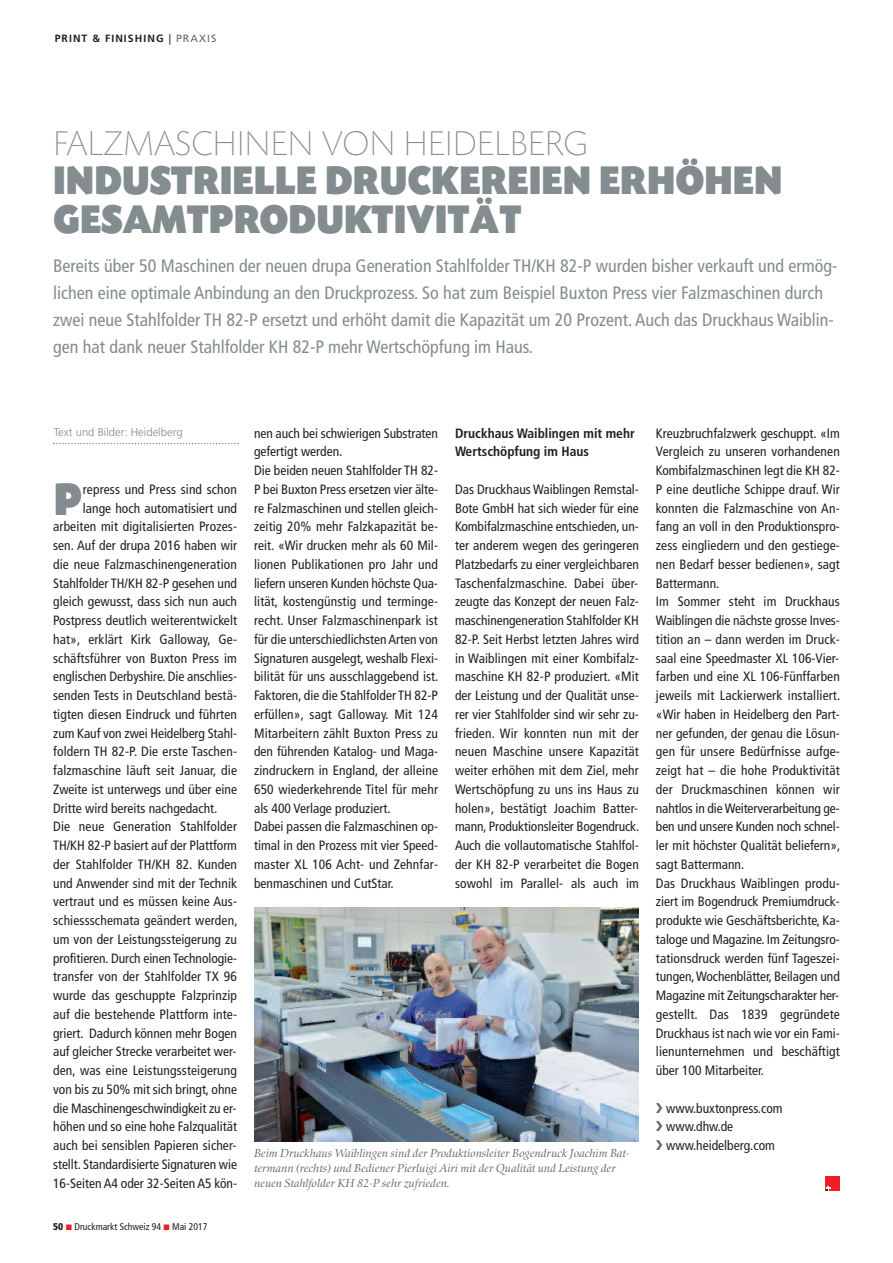
<style>
.page{position:relative;width:893px;height:1263px;background:#fff}
.page>*{position:absolute;margin:0;border:0;box-sizing:border-box;transform-origin:0 0}
.t1{font:48px "Today SB Ultra";color:#838c8e;scale:.9 1}
.t2{font:42px/39px "Today SB Ultra";color:#838c8e;scale:.9 1}
.t3{font:300 expanded 36px "Today SB";letter-spacing:-.005em;color:#838c8e}
.t4{font:condensed 18px/27px "Frutiger LT Std";color:#838c8e}
.t5{font:condensed 13.5px/18.8px "Frutiger LT Std";letter-spacing:.005em;color:#231f20}
.t6{font:700 condensed 13.5px/18.8px "Frutiger LT Std";color:#231f20}
.t7{font:italic 12px/15px "Zapf Renais SB";color:#60696a}
.t8{font:300 11.25px "Frutiger LT Std";color:#838c8e}
.t9{font:700 10.5px "Frutiger LT Std";letter-spacing:.1em;color:#231f20}
.t10{font:condensed 9.75px "Frutiger LT Std";color:#231f20}
.s1{font-weight:400}
.s2{font-weight:400;color:#60696a}
.s3{font-weight:900}
</style>
<div class="page">
<svg style="left:53px;top:443px;width:186px;height:1px"></svg>
<img style="left:254px;top:908px;width:384px;height:233px">
<div style="left:826px;top:1177px;width:14px;height:14px;background:#ee1e24"></div>
<svg style="left:826px;top:1186px;width:4px;height:5px"></svg>
<p class="t9" style="left:55px;top:34px;width:163px">PRINT &amp; FINISHING <span class="s1">|</span> <span class="s2">PRAXIS</span></p>
<h3 class="t3" style="left:53px;top:122px;width:537px">FALZMASCHINEN VON HEIDELBERG</h3>
<h2 class="t2" style="left:53px;top:160px;width:812px">INDUSTRIELLE DRUCKEREIEN ERHÖHEN<br>GESAMTPRODUKTIVITÄT</h2>
<p class="t4" style="left:53px;top:254px;width:786px">Bereits über 50 Maschinen der neuen drupa Generation Stahlfolder TH/KH 82-P wurden bisher verkauft und ermög&shy;lichen eine optimale Anbindung an den Druckprozess. So hat zum Beispiel Buxton Press vier Falzmaschinen durch zwei neue Stahlfolder TH 82-P ersetzt und erhöht damit die Kapazität um 20 Prozent. Auch das Druckhaus Waiblin&shy;gen hat dank neuer Stahlfolder KH 82-P mehr Wertschöpfung im Haus.</p>
<p class="t8" style="left:54px;top:427px;width:130px">Text und Bilder: Heidelberg</p>
<h1 class="t1" style="left:54px;top:471px;width:33px">P</h1>
<p class="t5" style="left:83px;top:481px;width:156px">repress und Press sind schon</p>
<p class="t5" style="left:83px;top:500px;width:156px">lange hoch automatisiert und</p>
<p class="t5" style="left:53px;top:518px;width:185px">arbeiten mit digitalisierten Prozes-</p>
<p class="t5" style="left:53px;top:537px;width:185px">sen. Auf der drupa 2016 haben wir</p>
<p class="t5" style="left:53px;top:556px;width:185px">die neue Falzmaschinengeneration</p>
<p class="t5" style="left:53px;top:575px;width:185px">Stahlfolder TH/KH 82-P gesehen und</p>
<p class="t5" style="left:53px;top:593px;width:185px">gleich gewusst, dass sich nun auch</p>
<p class="t5" style="left:53px;top:612px;width:185px">Postpress deutlich weiterentwickelt</p>
<p class="t5" style="left:53px;top:631px;width:185px">hat», erklärt Kirk Galloway, Ge-</p>
<p class="t5" style="left:53px;top:650px;width:185px">schäftsführer von Buxton Press im</p>
<p class="t5" style="left:53px;top:668px;width:185px">englischen Derbyshire. Die anschlies-</p>
<p class="t5" style="left:53px;top:687px;width:185px">senden Tests in Deutschland bestä-</p>
<p class="t5" style="left:53px;top:706px;width:185px">tigten diesen Eindruck und führten</p>
<p class="t5" style="left:53px;top:725px;width:185px">zum Kauf von zwei Heidelberg Stahl-</p>
<p class="t5" style="left:53px;top:743px;width:185px">foldern TH 82-P. Die erste Taschen-</p>
<p class="t5" style="left:53px;top:762px;width:185px">falzmaschine läuft seit Januar, die</p>
<p class="t5" style="left:53px;top:781px;width:185px">Zweite ist unterwegs und über eine</p>
<p class="t5" style="left:53px;top:800px;width:166px">Dritte wird bereits nachgedacht.</p>
<p class="t5" style="left:53px;top:818px;width:185px">Die neue Generation Stahlfolder</p>
<p class="t5" style="left:53px;top:837px;width:185px">TH/KH 82-P basiert auf der Plattform</p>
<p class="t5" style="left:53px;top:856px;width:185px">der Stahlfolder TH/KH 82. Kunden</p>
<p class="t5" style="left:53px;top:875px;width:185px">und Anwender sind mit der Technik</p>
<p class="t5" style="left:53px;top:893px;width:185px">vertraut und es müssen keine Aus-</p>
<p class="t5" style="left:53px;top:912px;width:186px">schiessschemata geändert werden,</p>
<p class="t5" style="left:53px;top:931px;width:185px">um von der Leistungssteigerung zu</p>
<p class="t5" style="left:53px;top:950px;width:185px">profitieren. Durch einen Technologie-</p>
<p class="t5" style="left:53px;top:968px;width:185px">transfer von der Stahlfolder TX 96</p>
<p class="t5" style="left:53px;top:987px;width:185px">wurde das geschuppte Falzprinzip</p>
<p class="t5" style="left:53px;top:1006px;width:185px">auf die bestehende Plattform inte-</p>
<p class="t5" style="left:53px;top:1025px;width:185px">griert. Dadurch können mehr Bogen</p>
<p class="t5" style="left:53px;top:1043px;width:185px">auf gleicher Strecke verarbeitet wer-</p>
<p class="t5" style="left:53px;top:1062px;width:185px">den, was eine Leistungssteigerung</p>
<p class="t5" style="left:53px;top:1081px;width:185px">von bis zu 50% mit sich bringt, ohne</p>
<p class="t5" style="left:53px;top:1100px;width:185px">die Maschinengeschwindigkeit zu er-</p>
<p class="t5" style="left:53px;top:1118px;width:185px">höhen und so eine hohe Falzqualität</p>
<p class="t5" style="left:53px;top:1137px;width:185px">auch bei sensiblen Papieren sicher-</p>
<p class="t5" style="left:53px;top:1156px;width:185px">stellt. Standardisierte Signaturen wie</p>
<p class="t5" style="left:53px;top:1175px;width:185px">16-Seiten A4 oder 32-Seiten A5 kön-</p>
<p class="t5" style="left:254px;top:424px;width:186px">nen auch bei schwierigen Substraten gefertigt werden.<br>Die beiden neuen Stahlfolder TH 82- P bei Buxton Press ersetzen vier älte&shy;re Falzmaschinen und stellen gleich&shy;zeitig 20% mehr Falzkapazität be&shy;reit. «Wir drucken mehr als 60 Mil&shy;lionen Publikationen pro Jahr und liefern unseren Kunden höchste Qua&shy;lität, kostengünstig und terminge&shy;recht. Unser Falzmaschinenpark ist für die unterschiedlichsten Arten von Signaturen ausgelegt, weshalb Flexi&shy;bilität für uns ausschlaggebend ist.<br>Faktoren, die die Stahlfolder TH 82-P erfüllen», sagt Galloway. Mit 124<br>Mitarbeitern zählt Buxton Press zu den führenden Katalog- und Maga&shy;zindruckern in England, der alleine 650 wiederkehrende Titel für mehr als 400 Verlage produziert.<br>Dabei passen die Falzmaschinen op&shy;timal in den Prozess mit vier Speed&shy;master XL 106 Acht- und Zehnfar&shy;benmaschinen und CutStar.</p>
<p class="t6" style="left:455px;top:424px;width:181px">Druckhaus Waiblingen mit mehr<br>Wertschöpfung im Haus</p>
<p class="t5" style="left:455px;top:481px;width:186px;text-align:justify">Das Druckhaus Waiblingen Remstal-Bote GmbH hat sich wieder für eine Kombifalzmaschine entschieden, un&shy;ter anderem wegen des geringeren Platzbedarfs zu einer vergleichbaren Taschenfalzmaschine. Dabei über&shy;zeugte das Konzept der neuen Falz&shy;maschinengeneration Stahlfolder KH 82-P. Seit Herbst letzten Jahres wird in Waiblingen mit einer Kombifalz&shy;maschine KH 82-P produziert. «Mit der Leistung und der Qualität unse&shy;rer vier Stahlfolder sind wir sehr zu&shy;frieden. Wir konnten nun mit der neuen Maschine unsere Kapazität weiter erhöhen mit dem Ziel, mehr Wertschöpfung zu uns ins Haus zu holen», bestätigt Joachim Batter&shy;mann, Produktionsleiter Bogendruck.<br>Auch die vollautomatische Stahlfol&shy;der KH 82-P verarbeitet die Bogen sowohl im Parallel- als auch im</p>
<p class="t7" style="left:254px;top:1145px;width:377px">Beim Druckhaus Waiblingen sind der Produktionsleiter Bogendruck Joachim Bat&shy;termann (rechts) und Bediener Pierluigi Airi mit der Qualität und Leistung der neuen Stahlfolder KH 82-P sehr zufrieden.</p>
<p class="t5" style="left:656px;top:424px;width:186px">Kreuzbruchfalzwerk geschuppt. «Im Vergleich zu unseren vorhandenen Kombifalzmaschinen legt die KH 82- P eine deutliche Schippe drauf. Wir konnten die Falzmaschine von An&shy;fang an voll in den Produktionspro&shy;zess eingliedern und den gestiege&shy;nen Bedarf besser bedienen», sagt Battermann.<br>Im Sommer steht im Druckhaus Waiblingen die nächste grosse Inves&shy;tition an – dann werden im Druck&shy;saal eine Speedmaster XL 106-Vier&shy;farben und eine XL 106-Fünffarben jeweils mit Lackierwerk installiert. «Wir haben in Heidelberg den Part&shy;ner gefunden, der genau die Lösun&shy;gen für unsere Bedürfnisse aufge&shy;zeigt hat – die hohe Produktivität der Druckmaschinen können wir nahtlos in dieWeiterverarbeitung ge&shy;ben und unsere Kunden noch schnel&shy;ler mit höchster Qualität beliefern», sagt Battermann.<br>Das Druckhaus Waiblingen produ&shy;ziert im Bogendruck Premiumdruck&shy;produkte wie Geschäftsberichte, Ka&shy;taloge und Magazine. Im Zeitungsro&shy;tationsdruck werden fünf Tageszei&shy;tungen,Wochenblätter, Beilagen und Magazine mit Zeitungscharakter her&shy;gestellt. Das 1839 gegründete Druckhaus ist nach wie vor ein Fami&shy;lienunternehmen und beschäftigt über 100 Mitarbeiter.</p>
<p class="t5" style="left:666px;top:1099px;width:118px">www.buxtonpress.com www.dhw.de www.heidelberg.com</p>
<p class="t10" style="left:53px;top:1222px;width:156px"><span class="s3">50</span> Druckmarkt Schweiz 94 Mai 2017</p>
</div>
